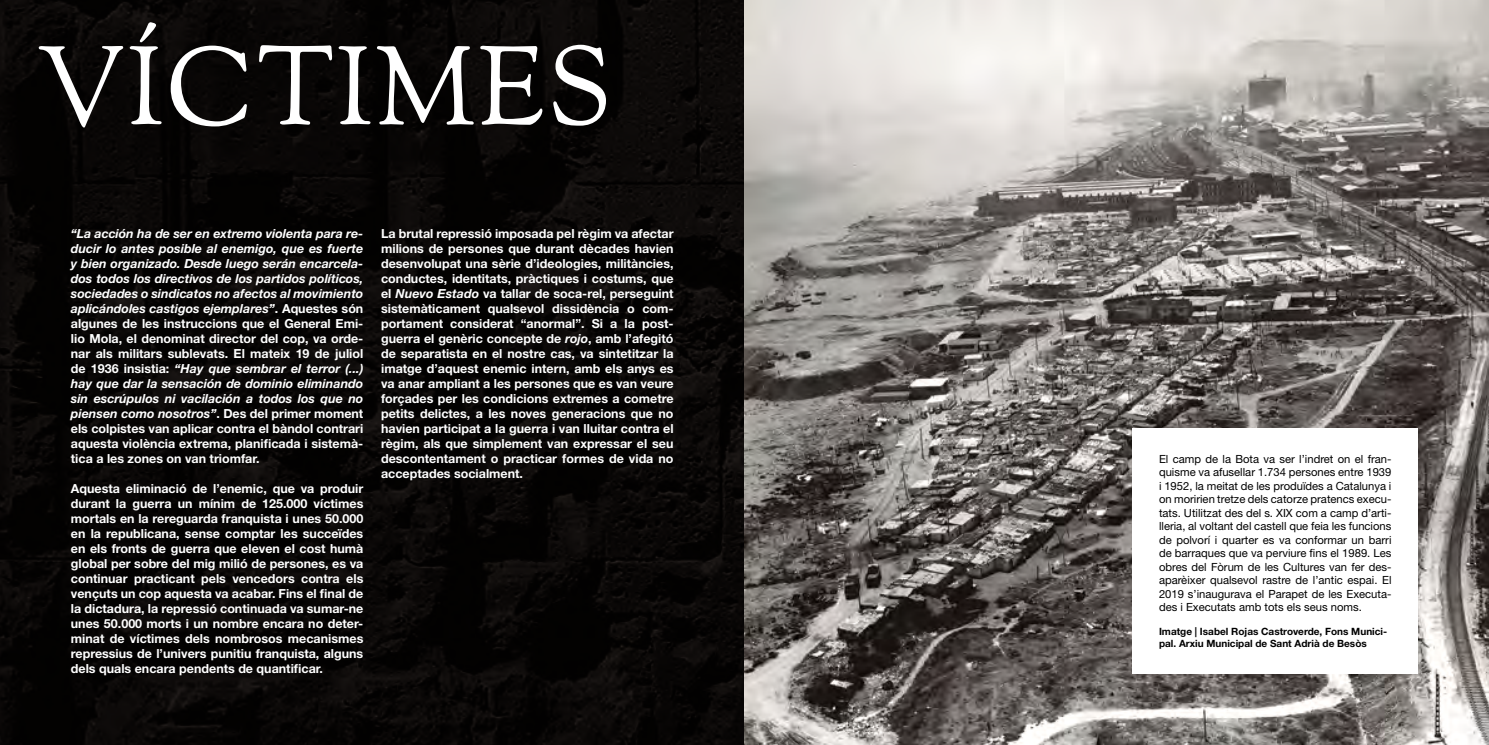
<style>
.page{position:relative;width:1489px;height:745px;background:#fff}
.page>*{position:absolute;margin:0;border:0;box-sizing:border-box;transform-origin:0 0}
.t1{font:110px "OFL Goudy St M";letter-spacing:.02em;color:#fff}
.t2{font:700 12.5px/15px "Helvetica Neue LT Std";color:#fff;text-align:justify}
.t3{font:italic 700 12.5px/15px "Helvetica Neue LT Std";color:#fff;text-align:justify}
.t4{font:11.25px/13.5px "Helvetica Neue LT Std";color:#000;text-align:justify}
.t5{font:700 10px/12px "Helvetica Neue LT Std";color:#000}
.s1{font-style:normal}
.s2{font-style:italic}
</style>
<div class="page">
<div style="left:0;top:0;width:1488px;height:744px;background:#070505"></div>
<img style="left:744px;top:0;width:744px;height:744px">
<div style="left:1132px;top:428px;width:285px;height:245px;background:#fff"></div>
<h1 class="t1" style="left:37px;top:19px;width:577px">VÍCTIMES</h1>
<p class="t3" style="left:71px;top:225px;width:294px">“La acción ha de ser en extremo violenta para re&shy;ducir lo antes posible al enemigo, que es fuerte y bien organizado. Desde luego serán encarcela&shy;dos todos los directivos de los partidos políticos, sociedades o sindicatos no afectos al movimiento aplicándoles castigos ejemplares”<span class="s1">. Aquestes són algunes de les instruccions que el General Emi&shy;lio Mola, el denominat director del cop, va orde&shy;nar als militars sublevats. El mateix 19 de juliol de 1936 insistia:</span> “Hay que sembrar el terror (...) hay que dar la sensación de dominio eliminando sin escrúpulos ni vacilación a todos los que no piensen como nosotros”<span class="s1">. Des del primer moment els colpistes van aplicar contra el bàndol contrari aquesta violència extrema, planificada i sistemà&shy;tica a les zones on van triomfar.</span></p>
<p class="t2" style="left:71px;top:480px;width:294px">Aquesta eliminació de l’enemic, que va produir durant la guerra un mínim de 125.000 víctimes mortals en la rereguarda franquista i unes 50.000 en la republicana, sense comptar les succeïdes en els fronts de guerra que eleven el cost humà global per sobre del mig milió de persones, es va continuar practicant pels vencedors contra els vençuts un cop aquesta va acabar. Fins el final de la dictadura, la repressió continuada va sumar-ne unes 50.000 morts i un nombre encara no deter&shy;minat de víctimes dels nombrosos mecanismes repressius de l’univers punitiu franquista, alguns dels quals encara pendents de quantificar.</p>
<p class="t2" style="left:381px;top:225px;width:294px">La brutal repressió imposada pel règim va afectar milions de persones que durant dècades havien desenvolupat una sèrie d’ideologies, militàncies, conductes, identitats, pràctiques i costums, que el <span class="s2">Nuevo Estado</span> va tallar de soca-rel, perseguint sistemàticament qualsevol dissidència o com&shy;portament considerat “anormal”. Si a la post&shy;guerra el genèric concepte de <span class="s2">rojo</span>, amb l’afegitó de separatista en el nostre cas, va sintetitzar la imatge d’aquest enemic intern, amb els anys es va anar ampliant a les persones que es van veure forçades per les condicions extremes a cometre petits delictes, a les noves generacions que no havien participat a la guerra i van lluitar contra el règim, als que simplement van expressar el seu descontentament o practicar formes de vida no acceptades socialment.</p>
<p class="t4" style="left:1158px;top:451px;width:234px">El camp de la Bota va ser l’indret on el fran&shy;quisme va afusellar 1.734 persones entre 1939 i 1952, la meitat de les produïdes a Catalunya i on moririen tretze dels catorze pratencs execu&shy;tats. Utilitzat des del s. XIX com a camp d’arti&shy;lleria, al voltant del castell que feia les funcions de polvorí i quarter es va conformar un barri de barraques que va perviure fins el 1989. Les obres del Fòrum de les Cultures van fer des&shy;aparèixer qualsevol rastre de l’antic espai. El 2019 s’inaugurava el Parapet de les Executa&shy;des i Executats amb tots els seus noms.</p>
<p class="t5" style="left:1158px;top:625px;width:230px">Imatge | Isabel Rojas Castroverde, Fons Munici&shy;pal. Arxiu Municipal de Sant Adrià de Besòs</p>
</div>
